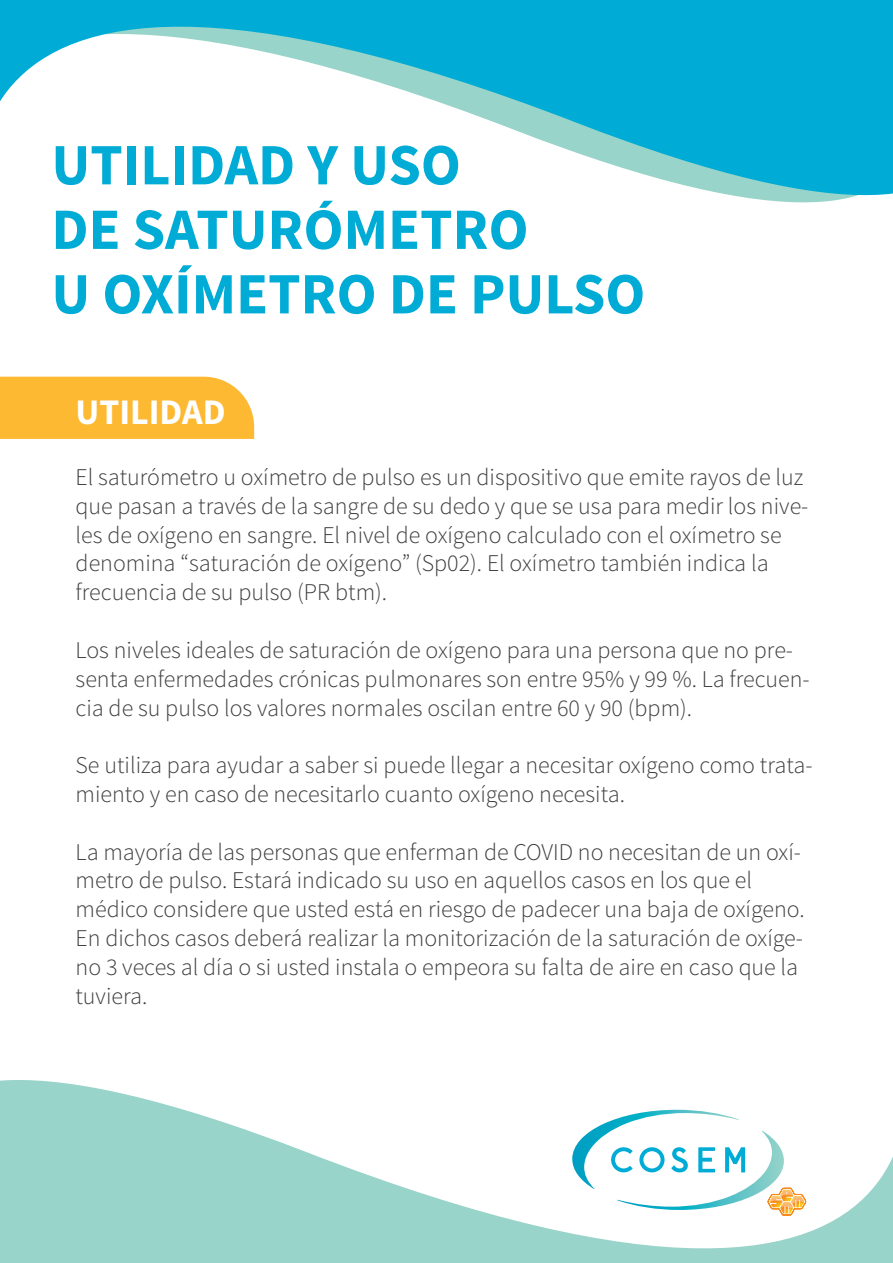
<style>
.page{position:relative;width:893px;height:1263px;background:#fff}
.page>*{position:absolute;margin:0;border:0;box-sizing:border-box;transform-origin:0 0}
.t1{font:700 58.5px/64.5px "Source Sans Pro";color:#00acd5}
.t2{font:700 36px "Source Sans Pro";color:#fff}
.t3{font:300 24px/28.8px "Source Sans Pro";color:#3e3e3f}
</style>
<div class="page">
<div style="left:0;top:377px;width:254px;height:62px;background:#fdb931"></div>
<svg style="left:0;top:0;width:893px;height:203px"></svg>
<svg style="left:0;top:1080px;width:893px;height:183px"></svg>
<h1 class="t1" style="left:51px;top:135px;width:595px">UTILIDAD Y USO<br>DE SATURÓMETRO<br>U OXÍMETRO DE PULSO</h1>
<h2 class="t2" style="left:76px;top:389px;width:151px">UTILIDAD</h2>
<p class="t3" style="left:76px;top:463px;width:734px">El saturómetro u oxímetro de pulso es un dispositivo que emite rayos de luz que pasan a través de la sangre de su dedo y que se usa para medir los nive&shy;les de oxígeno en sangre. El nivel de oxígeno calculado con el oxímetro se denomina “saturación de oxígeno” (Sp02). El oxímetro también indica la frecuencia de su pulso (PR btm).</p>
<p class="t3" style="left:76px;top:636px;width:736px">Los niveles ideales de saturación de oxígeno para una persona que no pre&shy;senta enfermedades crónicas pulmonares son entre 95% y 99 %. La frecuen&shy;cia de su pulso los valores normales oscilan entre 60 y 90 (bpm).</p>
<p class="t3" style="left:76px;top:751px;width:738px">Se utiliza para ayudar a saber si puede llegar a necesitar oxígeno como trata&shy;miento y en caso de necesitarlo cuanto oxígeno necesita.</p>
<p class="t3" style="left:76px;top:837px;width:730px">La mayoría de las personas que enferman de COVID no necesitan de un oxí&shy;metro de pulso. Estará indicado su uso en aquellos casos en los que el médico considere que usted está en riesgo de padecer una baja de oxígeno.<br>En dichos casos deberá realizar la monitorización de la saturación de oxíge&shy;no 3 veces al día o si usted instala o empeora su falta de aire en caso que la tuviera.</p>
</div>
